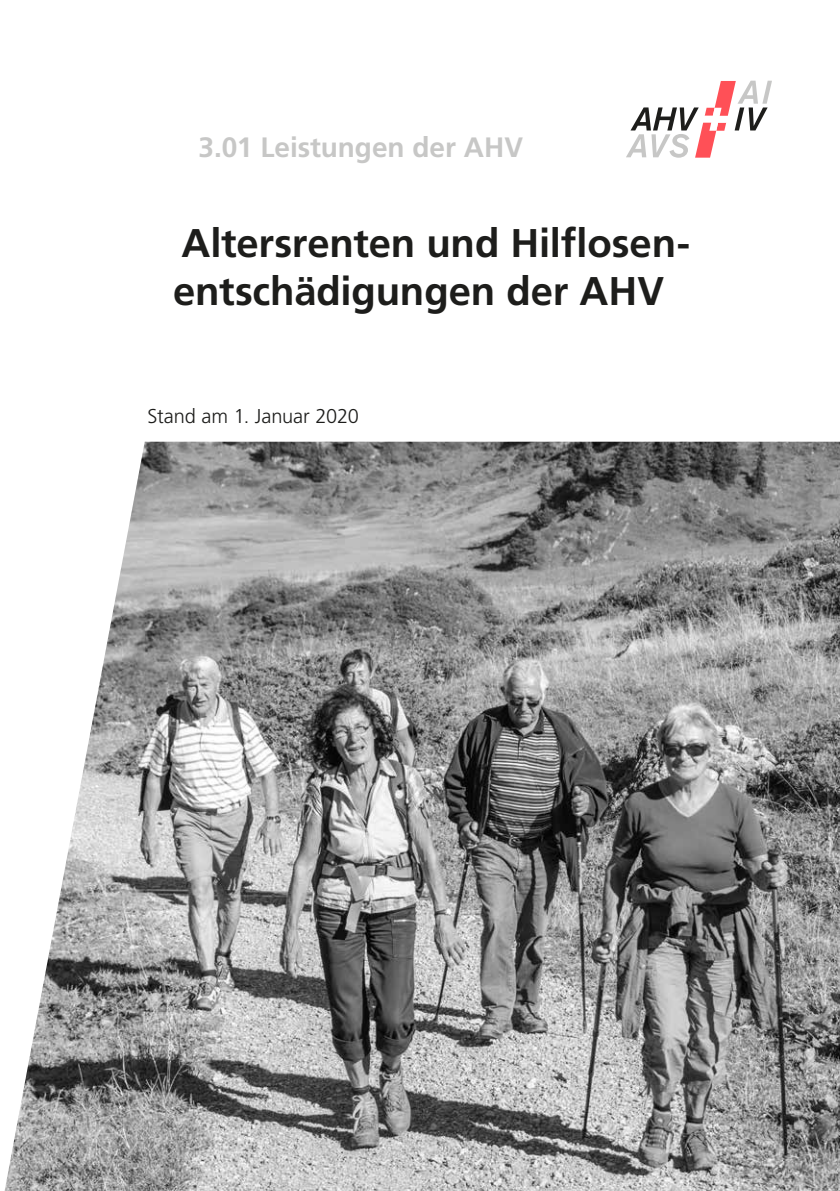
<style>
.page{position:relative;width:840px;height:1191px;background:#fff}
.page>*{position:absolute;margin:0;border:0;box-sizing:border-box;transform-origin:0 0}
.MB_Titel{font:700 40px "Frutiger LT Std";letter-spacing:-.005em;color:#1d1d1b}
.MB_Gruppe_Titelseite{font:700 28px "Frutiger LT Std";color:#c7c7c6}
.Grundtext{font:300 20px "Frutiger LT Std";letter-spacing:-.005em;color:#1d1d1b}
</style>
<div class="page">
<svg style="left:626px;top:81px;width:145px;height:77px"></svg>
<img style="left:4px;top:442px;width:835px;height:749px">
<p class="MB_Gruppe_Titelseite" style="left:198px;top:131px;width:326px">3.01 Leistungen der AHV</p>
<p class="MB_Titel" style="left:181px;top:219px;width:509px">Altersrenten und Hilflosen-</p>
<p class="MB_Titel" style="left:173px;top:267px;width:492px">entschädigungen der AHV</p>
<p class="Grundtext" style="left:147px;top:405px;width:213px">Stand am 1. Januar 2020</p>
</div>
